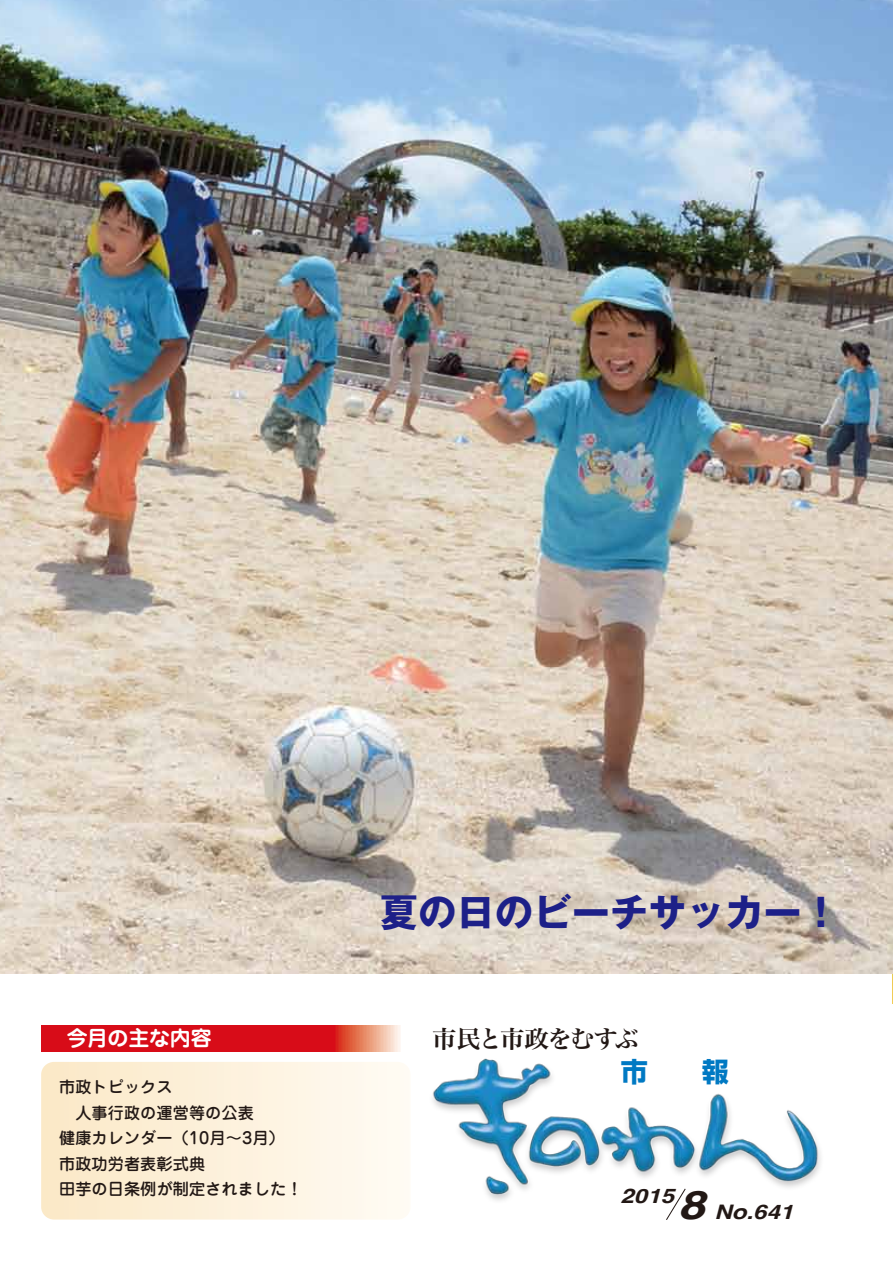
<style>
.page{position:relative;width:893px;height:1263px;background:#fff}
.page>*{position:absolute;margin:0;border:0;box-sizing:border-box;transform-origin:0 0}
.t1{font:italic 700 40.05px "Helvetica";color:#221815;scale:1.2 1}
.t2{font:700 38.4px "Gothic MB101 Pro";color:#1d2088}
.t3{font:700 27px "Shin Go Pro";color:#0079c3}
.t4{font:24.3px "Hira Min Pro N W6";letter-spacing:-.06em;color:#221815}
.t5{font:700 21px "Jun 501 Pro";letter-spacing:-.02em;color:#fff}
.t6{font:italic 700 19.95px "Helvetica";color:#221815;scale:1.2 1}
.t7{font:500 16.2px/25.5px "Jun 34 Pro";letter-spacing:.005em;color:#221815}
</style>
<div class="page">
<img style="left:892px;top:974px;width:1px;height:30px">
<svg style="left:41px;top:1025px;width:359px;height:26px;background:#db2429"></svg>
<img style="left:432px;top:1058px;width:389px;height:143px">
<img style="left:0;top:0;width:893px;height:974px">
<svg style="left:41px;top:1062px;width:368px;height:157px;background:#fcf1dc"></svg>
<svg style="left:665px;top:1187px;width:21px;height:33px"></svg>
<p class="t5" style="left:67px;top:1022px;width:147px">今月の主な内容</p>
<p class="t7" style="left:59px;top:1073px;width:245px">市政トピックス<br>　人事行政の運営等の公表<br>健康カレンダー（10月～3月(市政功労者表彰式典<br>田芋の日条例が制定されました!</p>
<h2 class="t2" style="left:380px;top:880px;width:462px">夏の日のビーチサッカー!</h2>
<h3 class="t4" style="left:432px;top:1017px;width:208px">市民と市政をむすぶ</h3>
<h3 class="t3" style="left:621px;top:1050px;width:28px">市</h3>
<h3 class="t3" style="left:702px;top:1050px;width:28px">報</h3>
<p class="t6" style="left:620px;top:1180px;width:46px">2015</p>
<h1 class="t1" style="left:678px;top:1172px;width:24px">8</h1>
<p class="t6" style="left:714px;top:1195px;width:67px">No.641</p>
</div>
